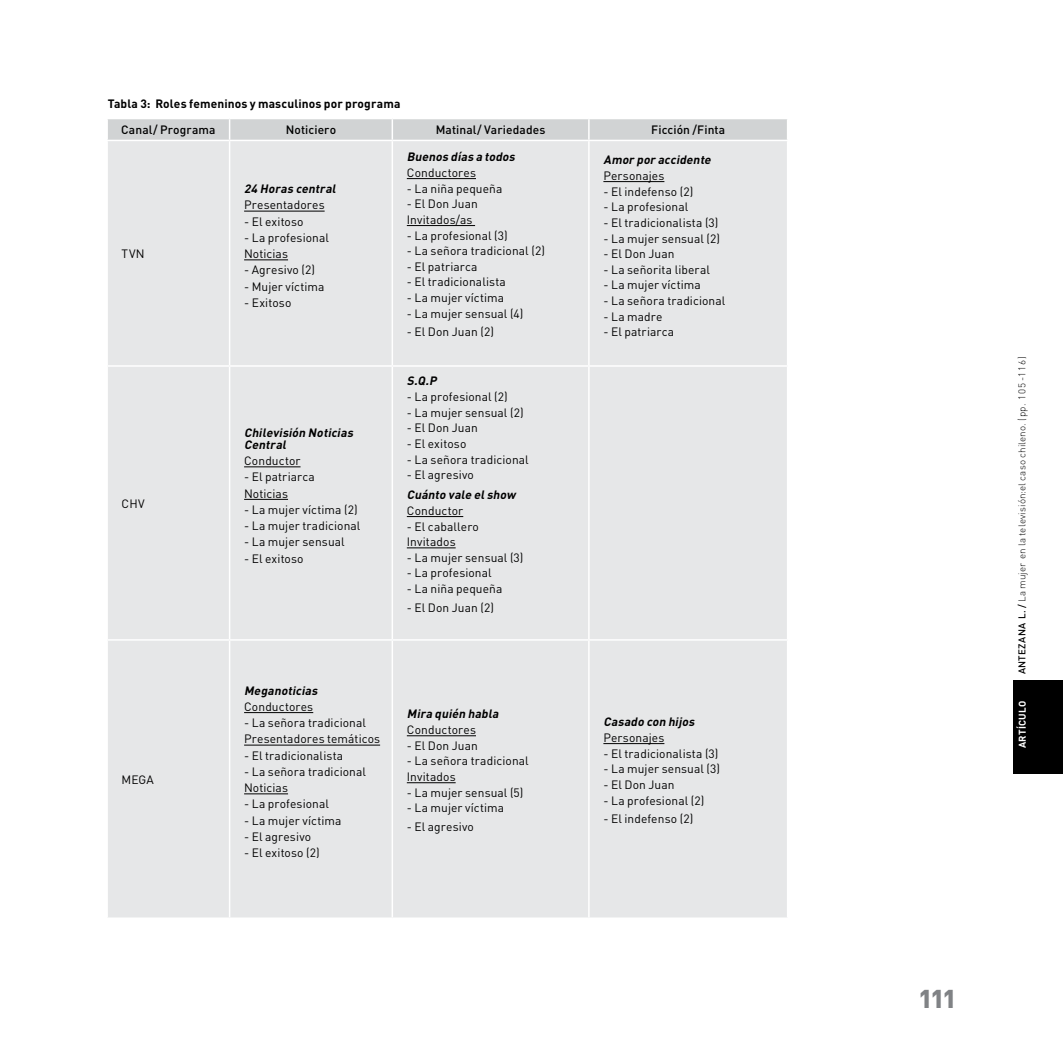
<style>
.page{position:relative;width:1063px;height:1063px;background:#fff}
.page>*{position:absolute;margin:0;border:0;box-sizing:border-box;transform-origin:0 0}
.t1{font:900 25.5px "DIN";color:#808285}
.t2{font:12px/16.2px "DIN";letter-spacing:.01em;color:#000}
.t3{font:italic 700 12px/12px "DIN";color:#000}
.t4{font:500 12px "DIN";letter-spacing:.01em;color:#000}
.t5{font:700 12px "DIN";letter-spacing:.01em;color:#000}
.t6{font:300 9.75px "DIN";letter-spacing:.015em;color:#000}
.t7{font:700 9.75px "DIN";letter-spacing:.02em;color:#fff}
.s1{font-weight:500}
</style>
<div class="page">
<div style="left:1013px;top:680px;width:50px;height:94px;background:#000"></div>
<div style="left:108px;top:141px;width:679px;height:776px;background:#e6e7e8"></div>
<hr style="left:229px;top:141px;width:1px;height:224px;background:#fff">
<hr style="left:392px;top:141px;width:1px;height:224px;background:#fff">
<hr style="left:588px;top:141px;width:2px;height:224px;background:#fff">
<hr style="left:106px;top:365px;width:124px;height:2px;background:#fff">
<hr style="left:230px;top:365px;width:162px;height:2px;background:#fff">
<hr style="left:229px;top:367px;width:1px;height:272px;background:#fff">
<hr style="left:392px;top:365px;width:197px;height:2px;background:#fff">
<hr style="left:392px;top:367px;width:1px;height:272px;background:#fff">
<hr style="left:589px;top:365px;width:199px;height:2px;background:#fff">
<hr style="left:588px;top:367px;width:2px;height:272px;background:#fff">
<hr style="left:106px;top:639px;width:124px;height:2px;background:#fff">
<hr style="left:230px;top:639px;width:162px;height:2px;background:#fff">
<hr style="left:229px;top:641px;width:1px;height:276px;background:#fff">
<hr style="left:392px;top:639px;width:197px;height:2px;background:#fff">
<hr style="left:392px;top:641px;width:1px;height:276px;background:#fff">
<hr style="left:589px;top:639px;width:199px;height:2px;background:#fff">
<hr style="left:588px;top:641px;width:2px;height:276px;background:#fff">
<svg style="left:107px;top:119px;width:680px;height:21px;background:#d2d4d5"></svg>
<hr style="left:244px;top:211px;width:81px;height:1px;background:#000">
<hr style="left:244px;top:260px;width:44px;height:1px;background:#000">
<hr style="left:407px;top:178px;width:69px;height:1px;background:#000">
<hr style="left:407px;top:225px;width:68px;height:1px;background:#000">
<hr style="left:603px;top:181px;width:61px;height:1px;background:#000">
<hr style="left:244px;top:467px;width:57px;height:1px;background:#000">
<hr style="left:244px;top:499px;width:44px;height:1px;background:#000">
<hr style="left:407px;top:516px;width:56px;height:1px;background:#000">
<hr style="left:407px;top:548px;width:49px;height:1px;background:#000">
<hr style="left:244px;top:712px;width:69px;height:1px;background:#000">
<hr style="left:244px;top:745px;width:136px;height:1px;background:#000">
<hr style="left:244px;top:794px;width:44px;height:1px;background:#000">
<hr style="left:407px;top:735px;width:69px;height:1px;background:#000">
<hr style="left:407px;top:782px;width:49px;height:1px;background:#000">
<hr style="left:603px;top:743px;width:61px;height:1px;background:#000">
<p class="t5" style="left:108px;top:96px;width:294px">Tabla 3: Roles femeninos y masculinos por programa</p>
<p class="t4" style="left:121px;top:122px;width:96px">Canal/ Programa</p>
<p class="t4" style="left:286px;top:122px;width:52px">Noticiero</p>
<p class="t4" style="left:436px;top:122px;width:111px">Matinal/ Variedades</p>
<p class="t4" style="left:651px;top:122px;width:76px">Ficción /Finta</p>
<p class="t2" style="left:122px;top:245px;width:25px">TVN</p>
<p class="t2" style="left:122px;top:495px;width:25px">CHV</p>
<p class="t2" style="left:122px;top:771px;width:34px">MEGA</p>
<p class="t3" style="left:244px;top:182px;width:96px">24 Horas central</p>
<p class="t2" style="left:244px;top:197px;width:82px">Presentadores</p>
<p class="t2" style="left:244px;top:213px;width:61px">- El exitoso</p>
<p class="t2" style="left:244px;top:229px;width:86px">- La profesional<br>Noticias</p>
<p class="t2" style="left:244px;top:262px;width:72px">- Agresivo (2)</p>
<p class="t2" style="left:244px;top:278px;width:82px">- Mujer víctima</p>
<p class="t2" style="left:244px;top:294px;width:49px">- Exitoso</p>
<p class="t3" style="left:244px;top:426px;width:113px">Chilevisión Noticias<br>Central</p>
<p class="t2" style="left:244px;top:453px;width:58px">Conductor</p>
<p class="t2" style="left:244px;top:469px;width:72px">- El patriarca<br>Noticias</p>
<p class="t2" style="left:244px;top:501px;width:115px">- La mujer víctima (2)</p>
<p class="t2" style="left:244px;top:518px;width:118px">- La mujer tradicional</p>
<p class="t2" style="left:244px;top:534px;width:102px">- La mujer sensual</p>
<p class="t2" style="left:244px;top:550px;width:61px">- El exitoso</p>
<p class="t3" style="left:407px;top:150px;width:112px">Buenos días a todos</p>
<p class="t2" style="left:407px;top:164px;width:71px">Conductores</p>
<p class="t2" style="left:407px;top:180px;width:97px">- La niña pequeña</p>
<p class="t2" style="left:407px;top:196px;width:73px;line-height:15.6px">- El Don Juan<br>Invitados/as</p>
<p class="t2" style="left:407px;top:227px;width:102px">- La profesional (3)</p>
<p class="t2" style="left:407px;top:243px;width:140px">- La señora tradicional (2)</p>
<p class="t2" style="left:407px;top:258px;width:72px">- El patriarca</p>
<p class="t2" style="left:407px;top:274px;width:101px">- El tradicionalista</p>
<p class="t2" style="left:407px;top:289px;width:99px">- La mujer víctima</p>
<p class="t2" style="left:407px;top:305px;width:118px">- La mujer sensual (4)</p>
<p class="t2" style="left:407px;top:324px;width:89px">- El Don Juan (2)</p>
<p class="t3" style="left:407px;top:375px;width:34px">S.Q.P</p>
<p class="t2" style="left:407px;top:388px;width:103px">- La profesional (2)</p>
<p class="t2" style="left:407px;top:404px;width:118px">- La mujer sensual (2)</p>
<p class="t2" style="left:407px;top:420px;width:73px">- El Don Juan</p>
<p class="t2" style="left:407px;top:435px;width:61px">- El exitoso</p>
<p class="t2" style="left:407px;top:451px;width:124px">- La señora tradicional</p>
<p class="t2" style="left:407px;top:467px;width:69px">- El agresivo</p>
<p class="t3" style="left:407px;top:488px;width:113px">Cuánto vale elshow</p>
<p class="t2" style="left:407px;top:502px;width:58px">Conductor</p>
<p class="t2" style="left:407px;top:518px;width:74px;line-height:15.6px">- El caballero<br>Invitados</p>
<p class="t2" style="left:407px;top:549px;width:118px">- La mujer sensual (3)</p>
<p class="t2" style="left:407px;top:565px;width:86px">- La profesional</p>
<p class="t2" style="left:407px;top:580px;width:97px">- La niña pequeña</p>
<p class="t2" style="left:407px;top:599px;width:89px">- El Don Juan (2)</p>
<p class="t3" style="left:244px;top:684px;width:77px">Meganoticias</p>
<p class="t2" style="left:244px;top:698px;width:71px">Conductores</p>
<p class="t2" style="left:244px;top:715px;width:138px">- La señora tradicional<br>Presentadores temáticos</p>
<p class="t2" style="left:244px;top:747px;width:101px">- El tradicionalista</p>
<p class="t2" style="left:244px;top:763px;width:124px">- La señora tradicional<br>Noticias</p>
<p class="t2" style="left:244px;top:796px;width:86px">- La profesional</p>
<p class="t2" style="left:244px;top:812px;width:99px">- La mujer víctima</p>
<p class="t2" style="left:244px;top:828px;width:69px">- El agresivo</p>
<p class="t2" style="left:244px;top:845px;width:77px">- El exitoso (2)</p>
<p class="t3" style="left:407px;top:708px;width:96px">Mira quién habla</p>
<p class="t2" style="left:407px;top:721px;width:71px">Conductores</p>
<p class="t2" style="left:407px;top:737px;width:73px">- El Don Juan</p>
<p class="t2" style="left:407px;top:753px;width:124px;line-height:15.6px">- La señora tradicional<br>Invitados</p>
<p class="t2" style="left:407px;top:784px;width:118px">- La mujer sensual (5)</p>
<p class="t2" style="left:407px;top:800px;width:99px">- La mujer víctima</p>
<p class="t2" style="left:407px;top:818px;width:69px">- El agresivo</p>
<p class="t3" style="left:603px;top:153px;width:112px">Amor por accidente</p>
<p class="t2" style="left:603px;top:167px;width:63px">Personajes</p>
<p class="t2" style="left:603px;top:183px;width:91px">- El indefenso (2)</p>
<p class="t2" style="left:603px;top:199px;width:86px">- La profesional</p>
<p class="t2" style="left:603px;top:214px;width:116px">- El tradicionalista (3)</p>
<p class="t2" style="left:603px;top:230px;width:118px">- La mujer sensual (2)</p>
<p class="t2" style="left:603px;top:246px;width:73px">- El Don Juan</p>
<p class="t2" style="left:603px;top:261px;width:108px">- La señorita liberal</p>
<p class="t2" style="left:603px;top:277px;width:99px">- La mujer víctima</p>
<p class="t2" style="left:603px;top:292px;width:124px">- La señora tradicional</p>
<p class="t2" style="left:603px;top:308px;width:61px">- La madre</p>
<p class="t2" style="left:603px;top:324px;width:72px">- El patriarca</p>
<p class="t3" style="left:603px;top:715px;width:95px">Casado con hijos</p>
<p class="t2" style="left:603px;top:729px;width:63px">Personajes</p>
<p class="t2" style="left:603px;top:745px;width:116px">- El tradicionalista (3)</p>
<p class="t2" style="left:603px;top:761px;width:118px">- La mujer sensual (3)</p>
<p class="t2" style="left:603px;top:776px;width:73px">- El Don Juan</p>
<p class="t2" style="left:603px;top:792px;width:103px">- La profesional (2)</p>
<p class="t2" style="left:603px;top:811px;width:91px">- El indefenso (2)</p>
<p class="t6" style="left:1016px;top:674px;width:319px;rotate:-90deg"><span class="s1">ANTEZANA L. /</span> La mujer en la televisión:el caso chileno. (pp. 105-116)</p>
<p class="t7" style="left:1016px;top:748px;width:49px;rotate:-90deg">ARTíCULO</p>
<h1 class="t1" style="left:918px;top:982px;width:40px">111</h1>
</div>
